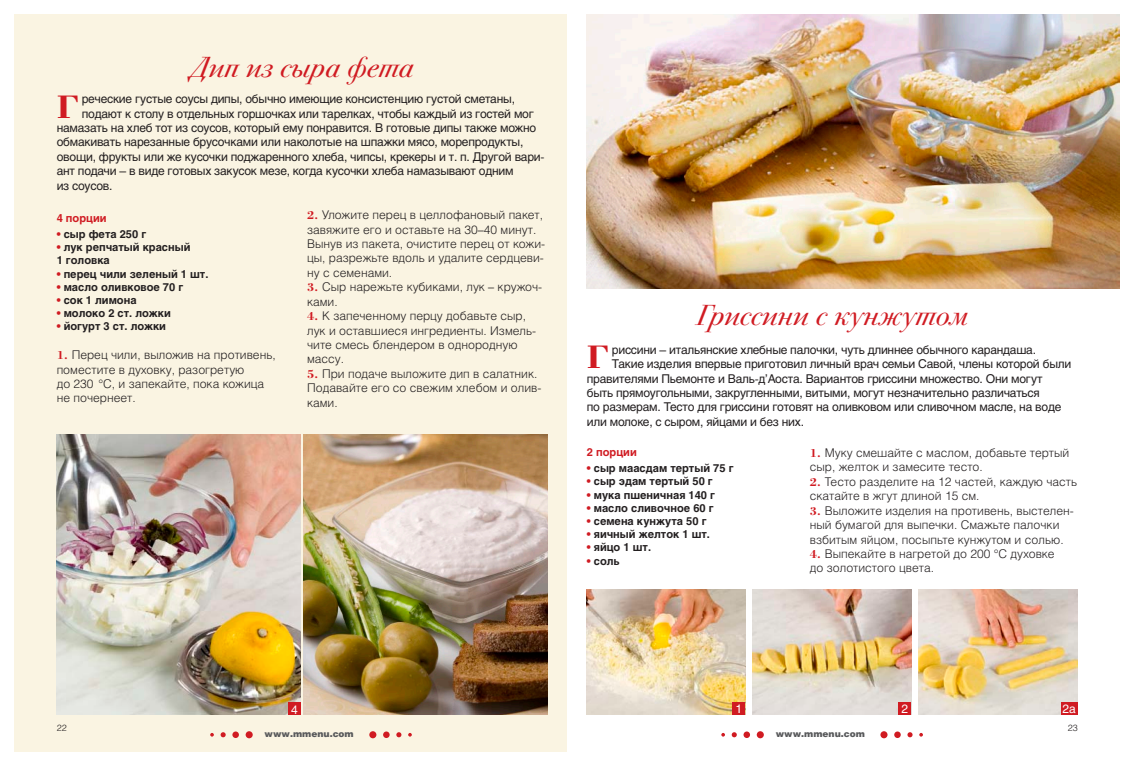
<style>
.page{position:relative;width:1134px;height:766px;background:#fff}
.page>*{position:absolute;margin:0;border:0;box-sizing:border-box;transform-origin:0 0}
.t1{font:700 33.6px "Borjomi C";color:#d01b22;scale:1.05 1}
.t2{font:italic 29px "Bodoni Sev C";letter-spacing:.02em;color:#d01b22}
.t3{font:12px "Helios";letter-spacing:-.02em;color:#231f20}
.t4{font:300 12px/14.4px "Helios";color:#231f20}
.t5{font:12px "Helios";color:#fff}
.t6{font:700 11px/13.2px "Helios";color:#231f20}
.t7{font:700 11px "Helios";color:#d01b22}
.t8{font:900 9px "Helios";color:#58595b}
.t9{font:300 9px "Helios";color:#231f20}
.s1{color:#d01b22}
.s2{font-family:"Borjomi C";font-weight:700;color:#d01b22}
</style>
<div class="page">
<img style="left:587px;top:14px;width:533px;height:274px">
<div style="left:14px;top:14px;width:553px;height:737px;background:#faf4e2"></div>
<img style="left:303px;top:434px;width:244px;height:280px">
<img style="left:57px;top:434px;width:244px;height:280px">
<div style="left:246px;top:731px;width:7px;height:7px;background:#d01b22;border-radius:50%"></div>
<div style="left:232px;top:731px;width:7px;height:6px;background:#d01b22;border-radius:50%"></div>
<svg style="left:221px;top:732px;width:5px;height:5px"></svg>
<svg style="left:210px;top:733px;width:4px;height:3px"></svg>
<div style="left:369px;top:731px;width:7px;height:7px;background:#d01b22;border-radius:50%"></div>
<div style="left:383px;top:731px;width:7px;height:6px;background:#d01b22;border-radius:50%"></div>
<svg style="left:396px;top:732px;width:5px;height:5px"></svg>
<svg style="left:408px;top:733px;width:4px;height:3px"></svg>
<div style="left:757px;top:731px;width:7px;height:7px;background:#d01b22;border-radius:50%"></div>
<div style="left:743px;top:731px;width:7px;height:6px;background:#d01b22;border-radius:50%"></div>
<svg style="left:732px;top:732px;width:5px;height:5px"></svg>
<svg style="left:721px;top:733px;width:4px;height:3px"></svg>
<div style="left:880px;top:731px;width:7px;height:7px;background:#d01b22;border-radius:50%"></div>
<div style="left:894px;top:731px;width:7px;height:6px;background:#d01b22;border-radius:50%"></div>
<svg style="left:907px;top:732px;width:5px;height:5px"></svg>
<svg style="left:919px;top:733px;width:4px;height:3px"></svg>
<div style="left:288px;top:702px;width:13px;height:12px;background:#d01b22"></div>
<img style="left:587px;top:589px;width:158px;height:125px">
<div style="left:732px;top:702px;width:13px;height:12px;background:#d01b22"></div>
<img style="left:753px;top:589px;width:158px;height:125px">
<div style="left:898px;top:702px;width:13px;height:12px;background:#d01b22"></div>
<img style="left:919px;top:589px;width:158px;height:125px">
<div style="left:1061px;top:702px;width:16px;height:12px;background:#d01b22"></div>
<h2 class="t2" style="left:191px;top:51px;width:224px">Дип из сыра фета</h2>
<h1 class="t1" style="left:57px;top:87px;width:20px">Г</h1>
<p class="t3" style="left:82px;top:92px;width:435px">реческие густые соусы дипы, обычно имеющие консистенцию густой сметаны,</p>
<p class="t3" style="left:82px;top:106px;width:453px">подают к столу в отдельных горшочках или тарелках, чтобы каждый из гостей мог</p>
<p class="t3" style="left:57px;top:121px;width:481px">намазать на хлеб тот из соусов, который ему понравится. В готовые дипы также можно</p>
<p class="t3" style="left:57px;top:135px;width:468px">обмакивать нарезанные брусочками или наколотые на шпажки мясо, морепродукты,</p>
<p class="t3" style="left:57px;top:149px;width:489px">овощи, фрукты или же кусочки поджаренного хлеба, чипсы, крекеры и т. п. Другой вари-</p>
<p class="t3" style="left:57px;top:164px;width:458px">ант подачи – в виде готовых закусок мезе, когда кусочки хлеба намазывают одним</p>
<p class="t3" style="left:57px;top:178px;width:57px">из соусов.</p>
<p class="t7" style="left:57px;top:211px;width:51px">4 порции</p>
<p class="t6" style="left:57px;top:227px;width:91px"><span class="s1">•</span> сыр фета 250 г</p>
<p class="t6" style="left:57px;top:240px;width:135px"><span class="s1">•</span> лук репчатый красный<br>1 головка</p>
<p class="t6" style="left:57px;top:267px;width:153px"><span class="s1">•</span> перец чили зеленый 1 шт.</p>
<p class="t6" style="left:57px;top:280px;width:128px"><span class="s1">•</span> масло оливковое 70 г</p>
<p class="t6" style="left:57px;top:293px;width:81px"><span class="s1">•</span> сок 1 лимона</p>
<p class="t6" style="left:57px;top:306px;width:116px"><span class="s1">•</span> молоко 2 ст. ложки</p>
<p class="t6" style="left:57px;top:320px;width:111px"><span class="s1">•</span> йогурт 3 ст. ложки</p>
<p class="t4" style="left:57px;top:347px;width:221px"><span class="s2">1.</span> Перец чили, выложив на противень, поместите в духовку, разогретую<br>до 230 °С, и запекайте, пока кожица не почернеет.</p>
<p class="t4" style="left:307px;top:207px;width:240px"><span class="s2">2.</span> Уложите перец в целлофановый пакет, завяжите его и оставьте на 30–40 минут.<br>Вынув из пакета, очистите перец от кожи&shy;цы, разрежьте вдоль и удалите сердцеви&shy;ну с семенами.</p>
<p class="t4" style="left:307px;top:279px;width:237px"><span class="s2">3.</span> Сыр нарежьте кубиками, лук – кружоч&shy;ками.</p>
<p class="t4" style="left:307px;top:308px;width:231px"><span class="s2">4.</span> К запеченному перцу добавьте сыр, лук и оставшиеся ингредиенты. Измель&shy;чите смесь блендером в однородную массу.</p>
<p class="t4" style="left:307px;top:366px;width:236px"><span class="s2">5.</span> При подаче выложите дип в салатник.<br>Подавайте его со свежим хлебом и олив&shy;ками.</p>
<h2 class="t2" style="left:696px;top:299px;width:273px">Гриссини с кунжутом</h2>
<h1 class="t1" style="left:587px;top:337px;width:20px">Г</h1>
<p class="t3" style="left:612px;top:342px;width:426px">риссини – итальянские хлебные палочки, чуть длиннее обычного карандаша.</p>
<p class="t3" style="left:612px;top:356px;width:461px">Такие изделия впервые приготовил личный врач семьи Савой, члены которой были</p>
<p class="t3" style="left:587px;top:371px;width:457px">правителями Пьемонте и Валь-д’Аоста. Вариантов гриссини множество. Они могут</p>
<p class="t3" style="left:587px;top:385px;width:454px">быть прямоугольными, закругленными, витыми, могут незначительно различаться</p>
<p class="t3" style="left:587px;top:400px;width:476px">по размерам. Тесто для гриссини готовят на оливковом или сливочном масле, на воде</p>
<p class="t3" style="left:587px;top:414px;width:219px">или молоке, с сыром, яйцами и без них.</p>
<p class="t7" style="left:587px;top:445px;width:51px">2 порции</p>
<p class="t6" style="left:587px;top:461px;width:148px"><span class="s1">•</span> сыр маасдам тертый 75 г</p>
<p class="t6" style="left:587px;top:474px;width:127px"><span class="s1">•</span> сыр эдам тертый 50 г</p>
<p class="t6" style="left:587px;top:488px;width:130px"><span class="s1">•</span> мука пшеничная 140 г</p>
<p class="t6" style="left:587px;top:501px;width:128px"><span class="s1">•</span> масло сливочное 60 г</p>
<p class="t6" style="left:587px;top:514px;width:121px"><span class="s1">•</span> семена кунжута 50 г</p>
<p class="t6" style="left:587px;top:527px;width:125px"><span class="s1">•</span> яичный желток 1 шт.</p>
<p class="t6" style="left:587px;top:540px;width:66px"><span class="s1">•</span> яйцо 1 шт.</p>
<p class="t6" style="left:587px;top:554px;width:34px"><span class="s1">•</span> соль</p>
<p class="t4" style="left:810px;top:445px;width:261px"><span class="s2">1.</span> Муку смешайте с маслом, добавьте тертый сыр, желток и замесите тесто.</p>
<p class="t4" style="left:810px;top:474px;width:269px"><span class="s2">2.</span> Тесто разделите на 12 частей, каждую часть скатайте в жгут длиной 15 см.</p>
<p class="t4" style="left:810px;top:503px;width:266px"><span class="s2">3.</span> Выложите изделия на противень, выстелен&shy;ный бумагой для выпечки. Смажьте палочки взбитым яйцом, посыпьте кунжутом и солью.</p>
<p class="t4" style="left:810px;top:546px;width:246px"><span class="s2">4.</span> Выпекайте в нагретой до 200 °С духовке до золотистого цвета.</p>
<p class="t9" style="left:57px;top:722px;width:12px">22</p>
<p class="t5" style="left:291px;top:702px;width:8px">4</p>
<p class="t5" style="left:735px;top:702px;width:8px">1</p>
<p class="t5" style="left:901px;top:702px;width:8px">2</p>
<p class="t5" style="left:1062px;top:702px;width:15px">2а</p>
<p class="t8" style="left:265px;top:727px;width:91px">www.mmenu.com</p>
<p class="t8" style="left:776px;top:727px;width:91px">www.mmenu.com</p>
<p class="t9" style="left:1068px;top:722px;width:12px">23</p>
</div>
